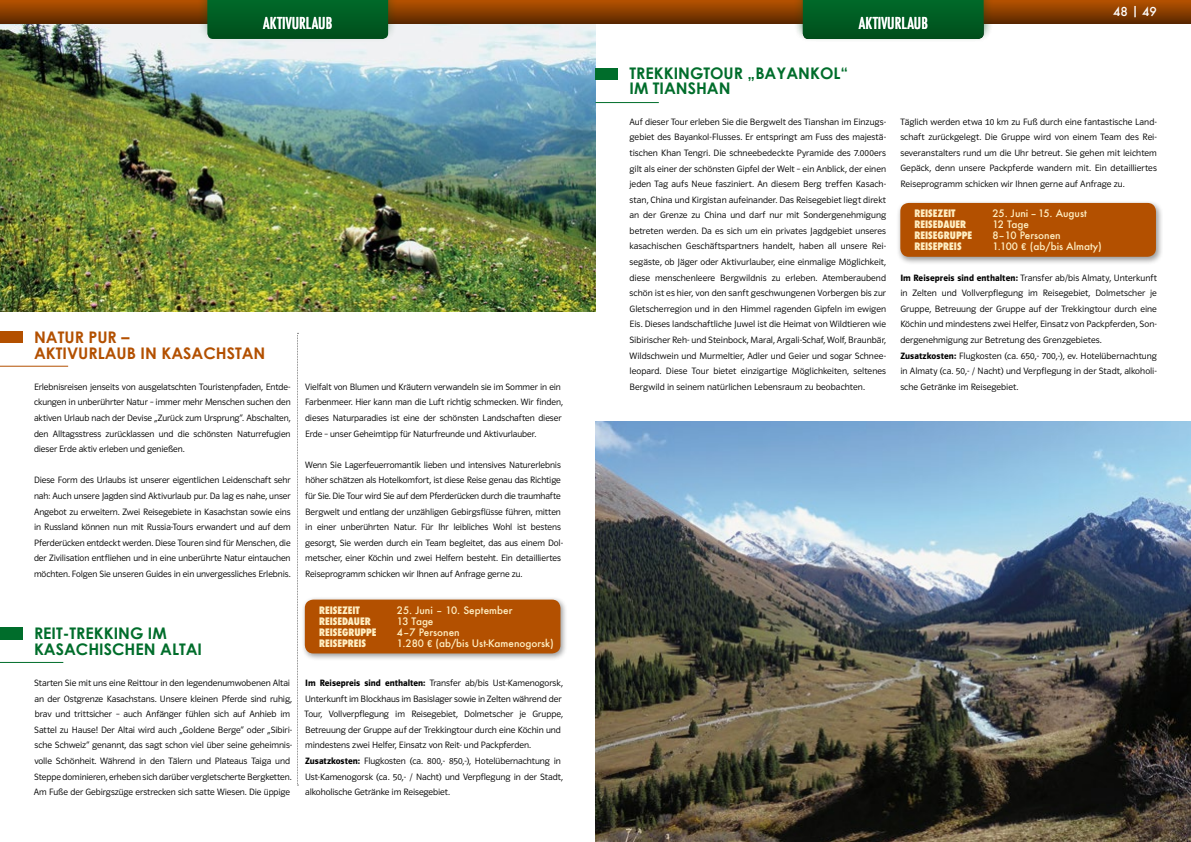
<style>
.page{position:relative;width:1191px;height:842px;background:#fff}
.page>*{position:absolute;margin:0;border:0;box-sizing:border-box;transform-origin:0 0}
.t1{font:700 16px/15.6px "Century Gothic";color:#006d2b}
.t2{font:700 16px/15.6px "Century Gothic";color:#b35000}
.t3{font:500 condensed 16px "Futura";color:#fff}
.t4{font:500 12px "Futura";color:#fff}
.t5{font:500 10px "Futura";color:#ffefc3}
.t6{font:800 condensed 10px "Futura";color:#ffefc3}
.t7{font:9.5px/15.6px "Polo 11 Leicht";letter-spacing:-.005em;color:#000}
.s1{font-family:"DIN Next LT Pro"}
.s2{font-family:"Polo 11 Halbfett"}
</style>
<div class="page">
<svg style="left:297px;top:333px;width:1px;height:453px"></svg>
<img style="left:0;top:23px;width:595px;height:289px">
<div style="left:0;top:332px;width:23px;height:11px;background:#b35000"></div>
<hr style="left:0;top:366px;width:68px;height:1px;background:#b35000">
<hr style="left:0;top:662px;width:63px;height:1px;background:#006d2b">
<div style="left:0;top:628px;width:23px;height:12px;background:#006d2b"></div>
<hr style="left:595px;top:102px;width:64px;height:1px;background:#006d2b">
<div style="left:595px;top:68px;width:23px;height:11px;background:#006d2b"></div>
<div style="left:897px;top:200px;width:266px;height:65px;background:#000;opacity:.4"></div>
<div style="left:900px;top:203px;width:256px;height:54px;background:#b35000;border-radius:9px"></div>
<img style="left:595px;top:421px;width:596px;height:421px">
<div style="left:301px;top:597px;width:266px;height:65px;background:#000;opacity:.4"></div>
<div style="left:305px;top:600px;width:255px;height:53px;background:#b35000;border-radius:9px"></div>
<svg style="left:0;top:0;width:1191px;height:23px;background:#8a3d00"></svg>
<div style="left:793px;top:0;width:200px;height:43px;background:#004c1a;opacity:.39"></div>
<svg style="left:803px;top:0;width:180px;height:39px;background:#005b22"></svg>
<div style="left:198px;top:0;width:200px;height:43px;background:#004c1a;opacity:.39"></div>
<svg style="left:207px;top:0;width:181px;height:39px;background:#005b22"></svg>
<h1 class="t3" style="left:263px;top:13px;width:71px">AKTIVURLAUB</h1>
<h1 class="t3" style="left:859px;top:13px;width:71px">AKTIVURLAUB</h1>
<h1 class="t1" style="left:629px;top:65px;width:220px;line-height:15px">TREKKINGTOUR „BAYANKOL“<br>IM TIANSHAN</h1>
<p class="t4" style="left:1113px;top:3px;width:45px">48 | 49</p>
<h1 class="t2" style="left:34px;top:329px;width:233px">NATUR PUR –<br>AKTIVURLAUB IN KASACHSTAN</h1>
<p class="t7" style="left:34px;top:379px;width:258px;text-align:justify">Erlebnisreisen jenseits von ausgelatschten Touristenpfaden, Entde&shy;ckungen in unberührter Natur – immer mehr Menschen suchen den aktiven Urlaub nach der Devise „Zurück zum Ursprung“. Abschalten, den Alltagsstress zurücklassen und die schönsten Naturrefugien dieser Erde aktiv erleben und genießen.</p>
<p class="t7" style="left:34px;top:472px;width:258px;text-align:justify">Diese Form des Urlaubs ist unserer eigentlichen Leidenschaft sehr nah: Auch unsere Jagden sind Aktivurlaub pur. Da lag es nahe, unser Angebot zu erweitern. Zwei Reisegebiete in Kasachstan sowie eins in Russland können nun mit Russia-Tours erwandert und auf dem Pferderücken entdeckt werden. Diese Touren sind für Menschen, die der Zivilisation entfliehen und in eine unberührte Natur eintauchen möchten. Folgen Sie unseren Guides in ein unvergessliches Erlebnis.</p>
<h1 class="t1" style="left:34px;top:625px;width:169px">REIT-TREKKING IM<br>KASACHISCHEN ALTAI</h1>
<p class="t7" style="left:34px;top:675px;width:260px">Starten Sie mit uns eine Reittour in den legendenumwobenen Altai an der Ostgrenze Kasachstans. Unsere kleinen Pferde sind ruhig, brav und trittsicher – auch Anfänger fühlen sich auf Anhieb im Sattel zu Hause! Der Altai wird auch „Goldene Berge“ oder „Sibiri&shy;sche Schweiz“ genannt, das sagt schon viel über seine geheimnis&shy;volle Schönheit. Während in den Tälern und Plateaus Taiga und Steppe dominieren, erheben sich darüber vergletscherte Bergketten.<br>Am Fuße der Gebirgszüge erstrecken sich satte Wiesen. Die üppige</p>
<p class="t7" style="left:305px;top:379px;width:259px">Vielfalt von Blumen und Kräutern verwandeln sie im Sommer in ein Farbenmeer. Hier kann man die Luft richtig schmecken. Wir finden, dieses Naturparadies ist eine der schönsten Landschaften dieser Erde – unser Geheimtipp für Naturfreunde und Aktivurlauber.</p>
<p class="t7" style="left:305px;top:457px;width:259px">Wenn Sie Lagerfeuerromantik lieben und intensives Naturerlebnis höher schätzen als Hotelkomfort, ist diese Reise genau das Richtige für Sie. Die Tour wird Sie auf dem Pferderücken durch die traumhafte Bergwelt und entlang der unzähligen Gebirgsflüsse führen, mitten in einer unberührten Natur. Für Ihr leibliches Wohl ist bestens gesorgt, Sie werden durch ein Team begleitet, das aus einem Dol&shy;metscher, einer Köchin und zwei Helfern besteht. Ein detailliertes Reiseprogramm schicken wir Ihnen auf Anfrage gerne zu.</p>
<p class="t6" style="left:319px;top:604px;width:42px">REISEZEIT</p>
<p class="t5" style="left:397px;top:604px;width:117px">25. Juni – 10. September</p>
<p class="t6" style="left:319px;top:615px;width:53px">REISEDAUER</p>
<p class="t5" style="left:397px;top:615px;width:38px">13 Tage</p>
<p class="t6" style="left:319px;top:626px;width:59px">REISEGRUPPE</p>
<p class="t5" style="left:397px;top:626px;width:64px">4–7 Personen</p>
<p class="t6" style="left:319px;top:637px;width:49px">REISEPREIS</p>
<p class="t5" style="left:397px;top:637px;width:159px">1.280 <span class="s1">€</span> (ab/bis Ust-Kamenogorsk)</p>
<p class="t7" style="left:305px;top:675px;width:260px"><span class="s2">Im Reisepreis sind enthalten:</span> Transfer ab/bis Ust-Kamenogorsk, Unterkunft im Blockhaus im Basislager sowie in Zelten während der Tour, Vollverpflegung im Reisegebiet, Dolmetscher je Gruppe, Betreuung der Gruppe auf der Trekkingtour durch eine Köchin und mindestens zwei Helfer, Einsatz von Reit- und Packpferden.<br><span class="s2">Zusatzkosten:</span> Flugkosten (ca. 800,- 850,-), Hotelübernachtung in Ust-Kamenogorsk (ca. 50,- / Nacht) und Verpflegung in der Stadt, alkoholische Getränke im Reisegebiet.</p>
<p class="t7" style="left:629px;top:114px;width:258px;text-align:justify">Auf dieser Tour erleben Sie die Bergwelt des Tianshan im Einzugs&shy;gebiet des Bayankol-Flusses. Er entspringt am Fuss des majestä&shy;tischen Khan Tengri. Die schneebedeckte Pyramide des 7.000ers gilt als einer der schönsten Gipfel der Welt – ein Anblick, der einen jeden Tag aufs Neue fasziniert. An diesem Berg treffen Kasach&shy;stan, China und Kirgistan aufeinander. Das Reisegebiet liegt direkt an der Grenze zu China und darf nur mit Sondergenehmigung betreten werden. Da es sich um ein privates Jagdgebiet unseres kasachischen Geschäftspartners handelt, haben all unsere Rei&shy;segäste, ob Jäger oder Aktivurlauber, eine einmalige Möglichkeit, diese menschenleere Bergwildnis zu erleben. Atemberaubend schön ist es hier, von den sanft geschwungenen Vorbergen bis zur Gletscherregion und in den Himmel ragenden Gipfeln im ewigen Eis. Dieses landschaftliche Juwel ist die Heimat von Wildtieren wie Sibirischer Reh- und Steinbock, Maral, Argali-Schaf, Wolf, Braunbär, Wildschwein und Murmeltier, Adler und Geier und sogar Schnee&shy;leopard. Diese Tour bietet einzigartige Möglichkeiten, seltenes Bergwild in seinem natürlichen Lebensraum zu beobachten.</p>
<p class="t7" style="left:900px;top:114px;width:258px;text-align:justify">Täglich werden etwa 10 km zu Fuß durch eine fantastische Land&shy;schaft zurückgelegt. Die Gruppe wird von einem Team des Rei&shy;severanstalters rund um die Uhr betreut. Sie gehen mit leichtem Gepäck, denn unsere Packpferde wandern mit. Ein detailliertes Reiseprogramm schicken wir Ihnen gerne auf Anfrage zu.</p>
<p class="t6" style="left:914px;top:207px;width:42px">REISEZEIT</p>
<p class="t5" style="left:992px;top:207px;width:96px">25. Juni – 15. August</p>
<p class="t6" style="left:914px;top:218px;width:53px">REISEDAUER</p>
<p class="t5" style="left:992px;top:218px;width:38px">12 Tage</p>
<p class="t6" style="left:914px;top:229px;width:59px">REISEGRUPPE</p>
<p class="t5" style="left:992px;top:229px;width:70px">8–10 Personen</p>
<p class="t6" style="left:914px;top:240px;width:49px">REISEPREIS</p>
<p class="t5" style="left:992px;top:240px;width:111px">1.100 <span class="s1">€</span> (ab/bis Almaty)</p>
<p class="t7" style="left:900px;top:270px;width:258px"><span class="s2">Im Reisepreis sind enthalten:</span> Transfer ab/bis Almaty, Unterkunft in Zelten und Vollverpflegung im Reisegebiet, Dolmetscher je Gruppe, Betreuung der Gruppe auf der Trekkingtour durch eine Köchin und mindestens zwei Helfer, Einsatz von Packpferden, Son&shy;dergenehmigung zur Betretung des Grenzgebietes.<br><span class="s2">Zusatzkosten:</span> Flugkosten (ca. 650,- 700,-), ev. Hotelübernachtung in Almaty (ca. 50,- / Nacht) und Verpflegung in der Stadt, alkoholi&shy;sche Getränke im Reisegebiet.</p>
</div>
